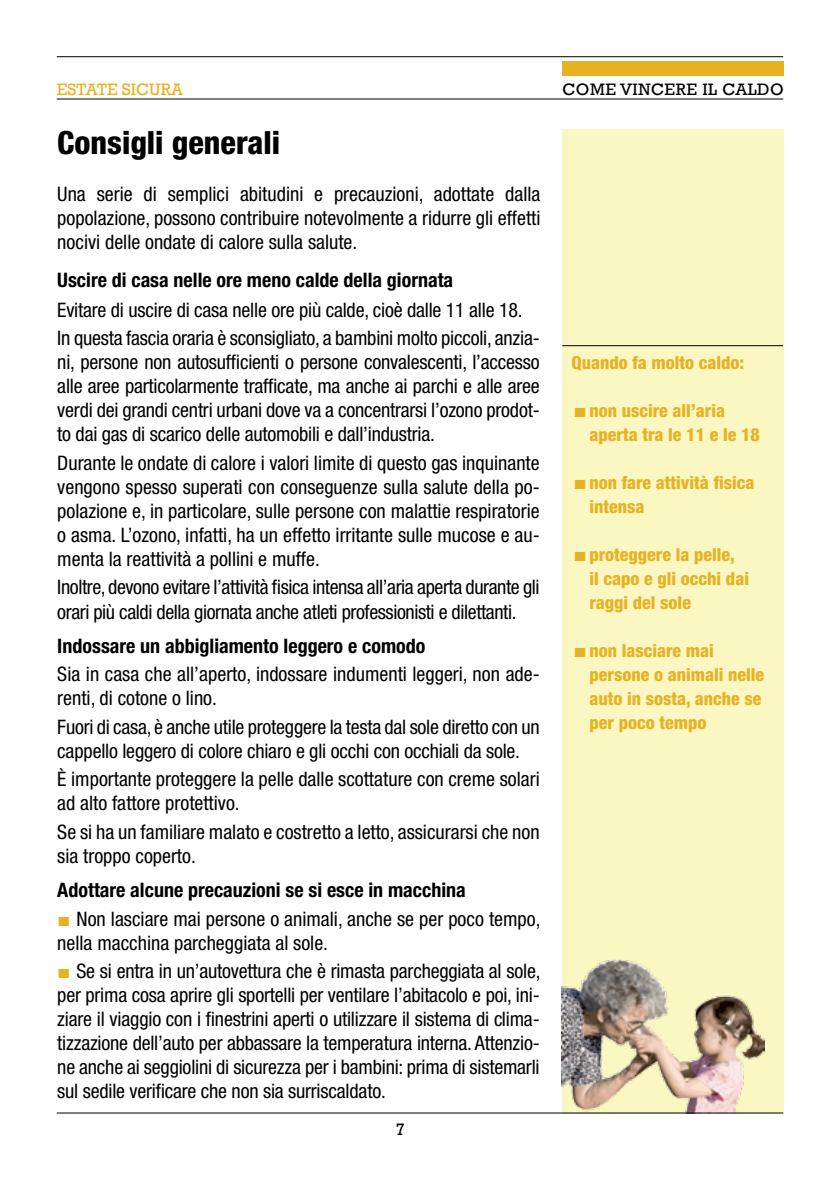
<style>
.page{position:relative;width:840px;height:1191px;background:#fff}
.page>*{position:absolute;margin:0;border:0;box-sizing:border-box;transform-origin:0 0}
.t1{font:800 condensed 32px "Helvetica Neue";color:#000}
.t2{font:condensed 20px/24px "Helvetica Neue";letter-spacing:-.01em;color:#000}
.t3{font:700 condensed 20px "Helvetica Neue";color:#000}
.t4{font:800 condensed 18px/24px "Helvetica Neue";color:#e7b222}
.t5{font:17px "Rockwell";letter-spacing:.03em;color:#000}
.t6{font:17px "Rockwell";color:#e7b222}
.s1{font-family:"Times New Roman";font-stretch:normal;color:#e7b222}
.s2{font-family:"Times New Roman";font-weight:400;font-stretch:normal;font-size:20px}
</style>
<div class="page">
<div style="left:561px;top:129px;width:221px;height:984px;background:#fbf7c2"></div>
<hr style="left:57px;top:56px;width:725px;height:1px;background:#000">
<hr style="left:57px;top:99px;width:725px;height:1px;background:#000">
<div style="left:561px;top:62px;width:221px;height:14px;background:#e7b222"></div>
<img style="left:561px;top:960px;width:202px;height:152px">
<hr style="left:57px;top:1112px;width:725px;height:1px;background:#000">
<hr style="left:562px;top:345px;width:220px;height:1px;background:#000">
<p class="t6" style="left:57px;top:79px;width:128px">ESTATE SICURA</p>
<p class="t5" style="left:562px;top:79px;width:223px">COME VINCERE IL CALDO</p>
<h1 class="t1" style="left:57px;top:123px;width:224px">Consigli generali</h1>
<p class="t2" style="left:57px;top:181px;width:484px;text-align:justify">Una serie di semplici abitudini e precauzioni, adottate dalla popolazione, possono contribuire notevolmente a ridurre gli effetti nocivi delle ondate di calore sulla salute.</p>
<p class="t3" style="left:57px;top:268px;width:397px">Uscire di casa nelle ore meno calde della giornata</p>
<p class="t2" style="left:57px;top:295px;width:483px;line-height:28.6px">Evitare di uscire di casa nelle ore più calde, cioè dalle 11 alle 18.<br>In questa fascia oraria è sconsigliato, a bambini molto piccoli, anzia-</p>
<p class="t2" style="left:57px;top:350px;width:483px;text-align:justify">ni, persone non autosufficienti o persone convalescenti, l’accesso alle aree particolarmente trafficate, ma anche ai parchi e alle aree verdi dei grandi centri urbani dove va a concentrarsi l’ozono prodot&shy;to dai gas di scarico delle automobili e dall’industria.</p>
<p class="t2" style="left:57px;top:451px;width:483px;text-align:justify">Durante le ondate di calore i valori limite di questo gas inquinante vengono spesso superati con conseguenze sulla salute della po&shy;polazione e, in particolare, sulle persone con malattie respiratorie o asma. L’ozono, infatti, ha un effetto irritante sulle mucose e au&shy;menta la reattività a pollini e muffe.</p>
<p class="t2" style="left:57px;top:575px;width:483px">Inoltre, devono evitare l’attività fisica intensa all’aria aperta durante gli orari più caldi della giornata anche atleti professionisti e dilettanti.</p>
<p class="t3" style="left:57px;top:633px;width:369px">Indossare un abbigliamento leggero e comodo</p>
<p class="t2" style="left:57px;top:662px;width:483px">Sia in casa che all’aperto, indossare indumenti leggeri, non ade&shy;renti, di cotone o lino.</p>
<p class="t2" style="left:57px;top:714px;width:483px">Fuori di casa, è anche utile proteggere la testa dal sole diretto con un cappello leggero di colore chiaro e gli occhi con occhiali da sole.</p>
<p class="t2" style="left:57px;top:767px;width:483px">È importante proteggere la pelle dalle scottature con creme solari ad alto fattore protettivo.</p>
<p class="t2" style="left:57px;top:819px;width:483px">Se si ha un familiare malato e costretto a letto, assicurarsi che non sia troppo coperto.</p>
<p class="t3" style="left:57px;top:878px;width:410px">Adottare alcune precauzioni se si esce in macchina</p>
<p class="t2" style="left:57px;top:906px;width:484px"><span class="s1">■</span> Non lasciare mai persone o animali, anche se per poco tempo, nella macchina parcheggiata al sole.</p>
<p class="t2" style="left:57px;top:959px;width:484px;text-align:justify"><span class="s1">■</span> Se si entra in un’autovettura che è rimasta parcheggiata al sole, per prima cosa aprire gli sportelli per ventilare l’abitacolo e poi, ini&shy;ziare il viaggio con i finestrini aperti o utilizzare il sistema di clima&shy;tizzazione dell’auto per abbassare la temperatura interna. Attenzio&shy;ne anche ai seggiolini di sicurezza per i bambini: prima di sistemarli sul sedile verificare che non sia surriscaldato.</p>
<p class="t5" style="left:395px;top:1119px;width:11px">7</p>
<p class="t4" style="left:571px;top:350px;width:174px">Quando fa molto caldo:</p>
<p class="t4" style="left:589px;top:398px;width:172px;text-indent:-16px"><span class="s2">■</span>non uscire all’aria aperta tra le 11 e le 18</p>
<p class="t4" style="left:589px;top:470px;width:166px;text-indent:-16px"><span class="s2">■</span>non fare attività fisica intensa</p>
<p class="t4" style="left:589px;top:542px;width:161px;text-indent:-16px"><span class="s2">■</span>proteggere la pelle,<br>il capo e gli occhi dai raggi del sole</p>
<p class="t4" style="left:589px;top:638px;width:176px;text-indent:-16px"><span class="s2">■</span>non lasciare mai persone o animali nelle auto in sosta, anche se per poco tempo</p>
</div>
